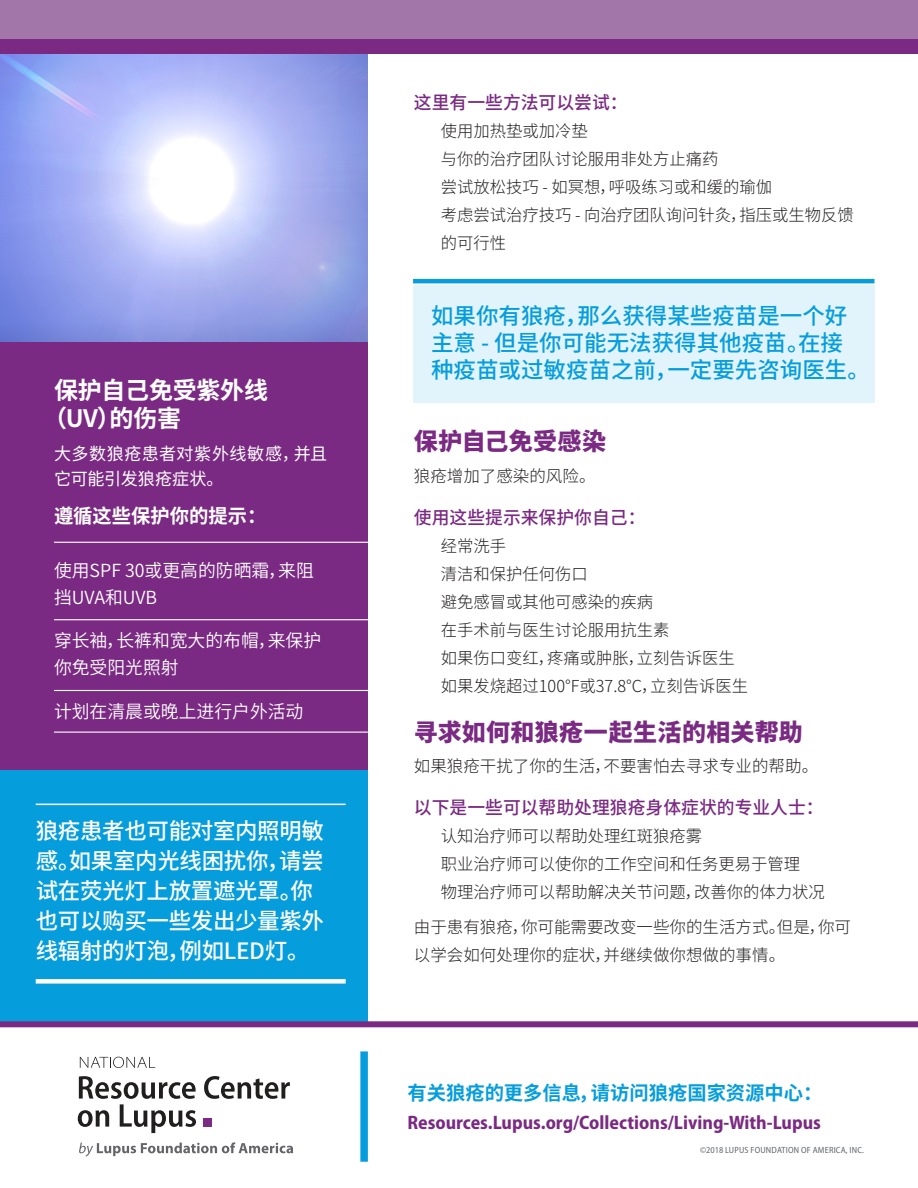
<style>
.page{position:relative;width:918px;height:1188px;background:#fff}
.page>*{position:absolute;margin:0;border:0;box-sizing:border-box;transform-origin:0 0}
.Subhead_Manadrin{font:800 24px "Source Han Sans CN";letter-spacing:.01em;color:#7a2a82}
.White_Subhead_Mandar{font:700 24px/28.5px "Source Han Sans CN";letter-spacing:-.01em;color:#fff}
.White_Pullquote_Mand{font:500 22.5px/30px "Source Han Sans CN";letter-spacing:-.015em;color:#fff}
.Blue_Pullquote_Manda{font:500 22.5px/27px "Source Han Sans CN";color:#069ddc}
.URL{font:700 semi-condensed 19.5px "Myriad Pro";color:#7a2a82}
.CTA_Mandarin{font:700 19.5px "Source Han Sans CN";color:#069ddc}
.White_Text_Before_Bu{font:700 19.5px "Source Han Sans CN";color:#fff}
.Round_Checkmark_Bull{font:18px/27px "Source Han Sans CN";color:#fff}
.Text_Before_Bullet_M{font:500 18px "Source Han Sans CN";color:#7a2a82}
.White_paragraph_Mand{font:17.25px/25.5px "Source Han Sans CN";letter-spacing:.015em;color:#fff}
.Round_Bullets_Mandar{font:300 16.5px/28px "Source Han Sans CN";color:#231f20}
.Last_Paragraph_Text{font:300 16.5px/28px "Source Han Sans CN";color:#231f20}
.Myriad_body_text{font:semi-condensed 9px "Myriad Pro";letter-spacing:.02em;color:#63666a}
</style>
<div class="page">
<img style="left:0;top:54px;width:368px;height:288px">
<div style="left:0;top:755px;width:368px;height:266px;background:#069ddc"></div>
<div style="left:0;top:1021px;width:918px;height:6px;background:#7a2a82"></div>
<div style="left:0;top:39px;width:918px;height:15px;background:#7a2a82"></div>
<div style="left:0;top:0;width:918px;height:39px;background:#a276a9"></div>
<div style="left:413px;top:286px;width:461px;height:117px;background:#e1f4fc"></div>
<hr style="left:413px;top:279px;width:461px;height:4px;background:#069ddc">
<svg style="left:0;top:322px;width:367px;height:20px;background:#808edc"></svg>
<hr style="left:36px;top:804px;width:310px;height:1px;background:#fff">
<div style="left:36px;top:979px;width:310px;height:5px;background:#fff"></div>
<div style="left:360px;top:1051px;width:8px;height:111px;background:#069ddc"></div>
<svg style="left:80px;top:1057px;width:75px;height:11px"></svg>
<svg style="left:204px;top:1076px;width:86px;height:23px"></svg>
<svg style="left:78px;top:1076px;width:118px;height:57px"></svg>
<div style="left:203px;top:1118px;width:9px;height:9px;background:#7b2a85"></div>
<svg style="left:79px;top:1142px;width:214px;height:14px"></svg>
<div style="left:0;top:342px;width:368px;height:428px;background:#7a2a82"></div>
<hr style="left:54px;top:542px;width:341px;height:1px;background:#fff">
<hr style="left:54px;top:619px;width:341px;height:1px;background:#fff">
<hr style="left:54px;top:690px;width:341px;height:1px;background:#fff">
<hr style="left:54px;top:732px;width:314px;height:1px;background:#fff">
<p class="White_Subhead_Mandar" style="left:43px;top:376px;width:227px;text-indent:11px">保护自己免受紫外线（UV）的伤害</p>
<p class="White_paragraph_Mand" style="left:54px;top:441px;width:275px">大多数狼疮患者对紫外线敏感，并且它可能引发狼疮症状。</p>
<p class="White_Text_Before_Bu" style="left:54px;top:504px;width:214px">遵循这些保护你的提示：</p>
<p class="Round_Checkmark_Bull" style="left:54px;top:557px;width:261px">使用SPF 30或更高的防晒霜，来阻挡UVA和UVB</p>
<p class="Round_Checkmark_Bull" style="left:54px;top:628px;width:269px">穿长袖，长裤和宽大的布帽，来保护你免受阳光照射</p>
<p class="Round_Checkmark_Bull" style="left:54px;top:698px;width:251px">计划在清晨或晚上进行户外活动</p>
<p class="White_Pullquote_Mand" style="left:36px;top:816px;width:290px">狼疮患者也可能对室内照明敏感。如果室内光线困扰你，请尝试在荧光灯上放置遮光罩。你也可以购买一些发出少量紫外线辐射的灯泡，例如LED灯。</p>
<p class="Text_Before_Bullet_M" style="left:414px;top:92px;width:215px">这里有一些方法可以尝试：</p>
<p class="Round_Bullets_Mandar" style="left:441px;top:117px;width:149px">使用加热垫或加冷垫</p>
<p class="Round_Bullets_Mandar" style="left:441px;top:145px;width:279px">与你的治疗团队讨论服用非处方止痛药</p>
<p class="Round_Bullets_Mandar" style="left:441px;top:173px;width:333px">尝试放松技巧 - 如冥想，呼吸练习或和缓的瑜伽</p>
<p class="Round_Bullets_Mandar" style="left:441px;top:201px;width:414px">考虑尝试治疗技巧 - 向治疗团队询问针灸，指压或生物反馈的可行性</p>
<p class="Blue_Pullquote_Manda" style="left:431px;top:303px;width:440px">如果你有狼疮，那么获得某些疫苗是一个好主意 - 但是你可能无法获得其他疫苗。在接种疫苗或过敏疫苗之前，一定要先咨询医生。</p>
<p class="Subhead_Manadrin" style="left:414px;top:428px;width:194px">保护自己免受感染</p>
<p class="Last_Paragraph_Text" style="left:414px;top:462px;width:183px">狼疮增加了感染的风险。</p>
<p class="Text_Before_Bullet_M" style="left:414px;top:507px;width:233px">使用这些提示来保护你自己：</p>
<p class="Round_Bullets_Mandar" style="left:441px;top:532px;width:67px">经常洗手</p>
<p class="Round_Bullets_Mandar" style="left:441px;top:560px;width:149px">清洁和保护任何伤口</p>
<p class="Round_Bullets_Mandar" style="left:441px;top:588px;width:214px">避免感冒或其他可感染的疾病</p>
<p class="Round_Bullets_Mandar" style="left:441px;top:616px;width:230px">在手术前与医生讨论服用抗生素</p>
<p class="Round_Bullets_Mandar" style="left:441px;top:645px;width:296px">如果伤口变红，疼痛或肿胀，立刻告诉医生</p>
<p class="Round_Bullets_Mandar" style="left:441px;top:673px;width:309px">如果发烧超过100°F或37.8°C，立刻告诉医生</p>
<p class="Subhead_Manadrin" style="left:414px;top:718px;width:390px">寻求如何和狼疮一起生活的相关帮助</p>
<p class="Last_Paragraph_Text" style="left:414px;top:752px;width:406px">如果狼疮干扰了你的生活，不要害怕去寻求专业的帮助。</p>
<p class="Text_Before_Bullet_M" style="left:414px;top:797px;width:411px">以下是一些可以帮助处理狼疮身体症状的专业人士：</p>
<p class="Round_Bullets_Mandar" style="left:441px;top:823px;width:263px">认知治疗师可以帮助处理红斑狼疮雾</p>
<p class="Round_Bullets_Mandar" style="left:441px;top:851px;width:361px">职业治疗师可以使你的工作空间和任务更易于管理</p>
<p class="Round_Bullets_Mandar" style="left:441px;top:879px;width:385px">物理治疗师可以帮助解决关节问题，改善你的体力状况</p>
<p class="Last_Paragraph_Text" style="left:414px;top:913px;width:439px">由于患有狼疮，你可能需要改变一些你的生活方式。但是，你可以学会如何处理你的症状，并继续做你想做的事情。</p>
<p class="CTA_Mandarin" style="left:407px;top:1082px;width:417px">有关狼疮的更多信息，请访问狼疮国家资源中心：</p>
<p class="URL" style="left:407px;top:1112px;width:415px">Resources.Lupus.org/Collections/Living-With-Lupus</p>
<p class="Myriad_body_text" style="left:700px;top:1145px;width:165px">©2018 LUPUS FOUNDATION OF AMERICA, INC.</p>
</div>
